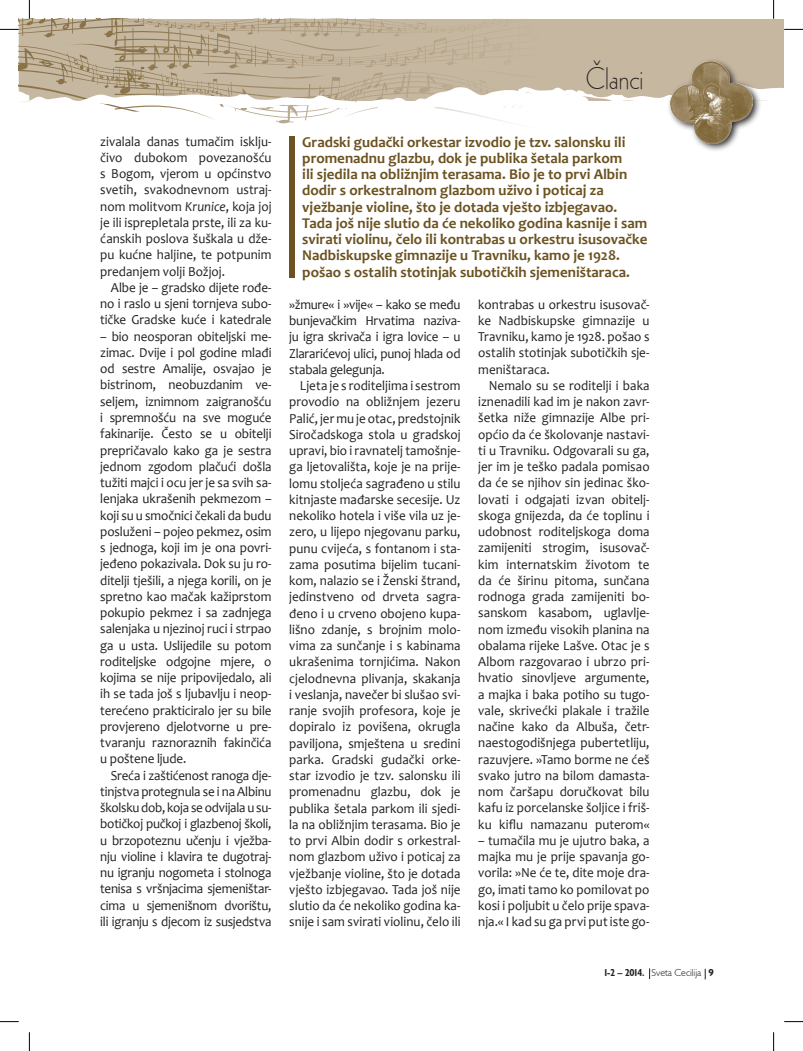
<style>
.page{position:relative;width:803px;height:1051px;background:#fff}
.page>*{position:absolute;margin:0;border:0;box-sizing:border-box;transform-origin:0 0}
.t1{font:30px "Geometric 231 BT Light C";letter-spacing:-.01em;color:#231f20;scale:.95 1}
.t2{font:700 15px/16.2px "Candara";color:#6b5220}
.t3{font:13.75px/16.2px "Candara";color:#231f20;text-align:justify;scale:.95 1}
.t4{font:300 10px "Humanist 521 BT";color:#231f20}
.s1{font-style:italic}
.s2{font-weight:700;font-stretch:condensed}
.s3{font-weight:700}
</style>
<div class="page">
<div style="left:289px;top:136px;width:6px;height:141px;background:#6b5220"></div>
<svg style="left:0;top:1021px;width:19px;height:1px"></svg>
<svg style="left:784px;top:1021px;width:19px;height:1px"></svg>
<svg style="left:29px;top:1032px;width:1px;height:19px"></svg>
<svg style="left:0;top:0;width:803px;height:151px"></svg>
<svg style="left:773px;top:1032px;width:1px;height:19px"></svg>
<h1 class="t1" style="left:586px;top:60px;width:63px">Članci</h1>
<p class="t3" style="left:100px;top:133px;width:182px">zivalala danas tumačim isklju&shy;čivo dubokom povezanošću s Bogom, vjerom u općinstvo svetih, svakodnevnom ustraj&shy;nom molitvom <span class="s1">Krunice</span>, koja joj je ili isprepletala prste, ili za ku&shy;ćanskih poslova šuškala u dže&shy;pu kućne haljine, te potpunim predanjem volji Božjoj.</p>
<p class="t3" style="left:100px;top:279px;width:182px;text-indent:11px">Albe je – gradsko dijete rođe&shy;no i raslo u sjeni tornjeva subo&shy;tičke Gradske kuće i katedrale</p>
<p class="t3" style="left:100px;top:328px;width:182px">– bio neosporan obiteljski me&shy;zimac. Dvije i pol godine mlađi od sestre Amalije, osvajao je bistrinom, neobuzdanim ve&shy;seljem, iznimnom zaigranošću i spremnošću na sve moguće fakinarije. Često se u obitelji prepričavalo kako ga je sestra jednom zgodom plačući došla tužiti majci i ocu jer je sa svih sa&shy;lenjaka ukrašenih pekmezom – koji su u smočnici čekali da budu posluženi – pojeo pekmez, osim s jednoga, koji im je ona povri&shy;jeđeno pokazivala. Dok su ju ro&shy;ditelji tješili, a njega korili, on je spretno kao mačak kažiprstom pokupio pekmez i sa zadnjega salenjaka u njezinoj ruci i strpao ga u usta. Uslijedile su potom roditeljske odgojne mjere, o kojima se nije pripovijedalo, ali ih se tada još s ljubavlju i neop&shy;terećeno prakticiralo jer su bile provjereno djelotvorne u pre&shy;tvaranju raznoraznih fakinčića u poštene ljude.</p>
<p class="t3" style="left:100px;top:767px;width:182px;text-indent:11px">Sreća i zaštićenost ranoga dje&shy;tinjstva protegnula se i na Albinu školsku dob, koja se odvijala u su&shy;botičkoj pučkoj i glazbenoj školi, u brzopoteznu učenju i vježba&shy;nju violine i klavira te dugotraj&shy;nu igranju nogometa i stolnoga tenisa s vršnjacima sjemeništar&shy;cima u sjemenišnom dvorištu, ili igranju s djecom iz susjedstva</p>
<p class="t2" style="left:302px;top:133px;width:347px">Gradski gudački orkestar izvodio je tzv. salonsku ili promenadnu glazbu, dok je publika šetala parkom<br>ili sjedila na obližnjim terasama. Bio je to prvi Albin dodir s orkestralnom glazbom uživo i poticaj za vježbanje violine, što je dotada vješto izbjegavao.<br>Tada još nije slutio da će nekoliko godina kasnije i sam svirati violinu, čelo ili kontrabas u orkestru isusovačke Nadbiskupske gimnazije u Travniku, kamo je 1928. pošao s ostalih stotinjak subotičkih sjemeništaraca.</p>
<p class="t3" style="left:289px;top:296px;width:182px">»žmure« i »vije« – kako se među bunjevačkim Hrvatima naziva&shy;ju igra skrivača i igra lovice – u Zlararićevoj ulici, punoj hlada od stabala gelegunja.</p>
<p class="t3" style="left:289px;top:377px;width:182px;text-indent:11px">Ljeta je s roditeljima i sestrom provodio na obližnjem jezeru Palić, jer mu je otac, predstojnik Siročadskoga stola u gradskoj upravi, bio i ravnatelj tamošnje&shy;ga ljetovališta, koje je na prije&shy;lomu stoljeća sagrađeno u stilu kitnjaste mađarske secesije. Uz nekoliko hotela i više vila uz je&shy;zero, u lijepo njegovanu parku, punu cvijeća, s fontanom i sta&shy;zama posutima bijelim tucani&shy;kom, nalazio se i Ženski štrand, jedinstveno od drveta sagra&shy;đeno i u crveno obojeno kupa&shy;lišno zdanje, s brojnim molo&shy;vima za sunčanje i s kabinama ukrašenima tornjićima. Nakon cjelodnevna plivanja, skakanja i veslanja, navečer bi slušao svi&shy;ranje svojih profesora, koje je dopiralo iz povišena, okrugla paviljona, smještena u sredini parka. Gradski gudački orke&shy;star izvodio je tzv. salonsku ili promenadnu glazbu, dok je publika šetala parkom ili sjedi&shy;la na obližnjim terasama. Bio je to prvi Albin dodir s orkestral&shy;nom glazbom uživo i poticaj za vježbanje violine, što je dotada vješto izbjegavao. Tada još nije slutio da će nekoliko godina ka&shy;snije i sam svirati violinu, čelo ili</p>
<p class="t3" style="left:478px;top:296px;width:182px">kontrabas u orkestru isusovač&shy;ke Nadbiskupske gimnazije u Travniku, kamo je 1928. pošao s ostalih stotinjak subotičkih sje&shy;meništaraca.</p>
<p class="t3" style="left:478px;top:377px;width:182px;text-indent:11px">Nemalo su se roditelji i baka iznenadili kad im je nakon zavr&shy;šetka niže gimnazije Albe pri&shy;općio da će školovanje nastavi&shy;ti u Travniku. Odgovarali su ga, jer im je teško padala pomisao da će se njihov sin jedinac ško&shy;lovati i odgajati izvan obitelj&shy;skoga gnijezda, da će toplinu i udobnost roditeljskoga doma zamijeniti strogim, isusovač&shy;kim internatskim životom te da će širinu pitoma, sunčana rodnoga grada zamijeniti bo&shy;sanskom kasabom, uglavlje&shy;nom između visokih planina na obalama rijeke Lašve. Otac je s Albom razgovarao i ubrzo pri&shy;hvatio sinovljeve argumente, a majka i baka potiho su tugo&shy;vale, skrivećki plakale i tražile načine kako da Albuša, četr&shy;naestogodišnjega pubertetliju, razuvjere. »Tamo borme ne ćeš svako jutro na bilom damasta&shy;nom čaršapu doručkovat bilu kafu iz porcelanske šoljice i friš&shy;ku kiflu namazanu puterom«</p>
<p class="t3" style="left:478px;top:832px;width:182px">– tumačila mu je ujutro baka, a majka mu je prije spavanja go&shy;vorila: »Ne će te, dite moje dra&shy;go, imati tamo ko pomilovat po kosi i poljubit u čelo prije spava&shy;nja.« I kad su ga prvi put iste go-</p>
<p class="t4" style="left:604px;top:967px;width:111px"><span class="s2">1-2 – 2014.</span> Sveta Cecilija <span class="s3">9</span></p>
</div>
